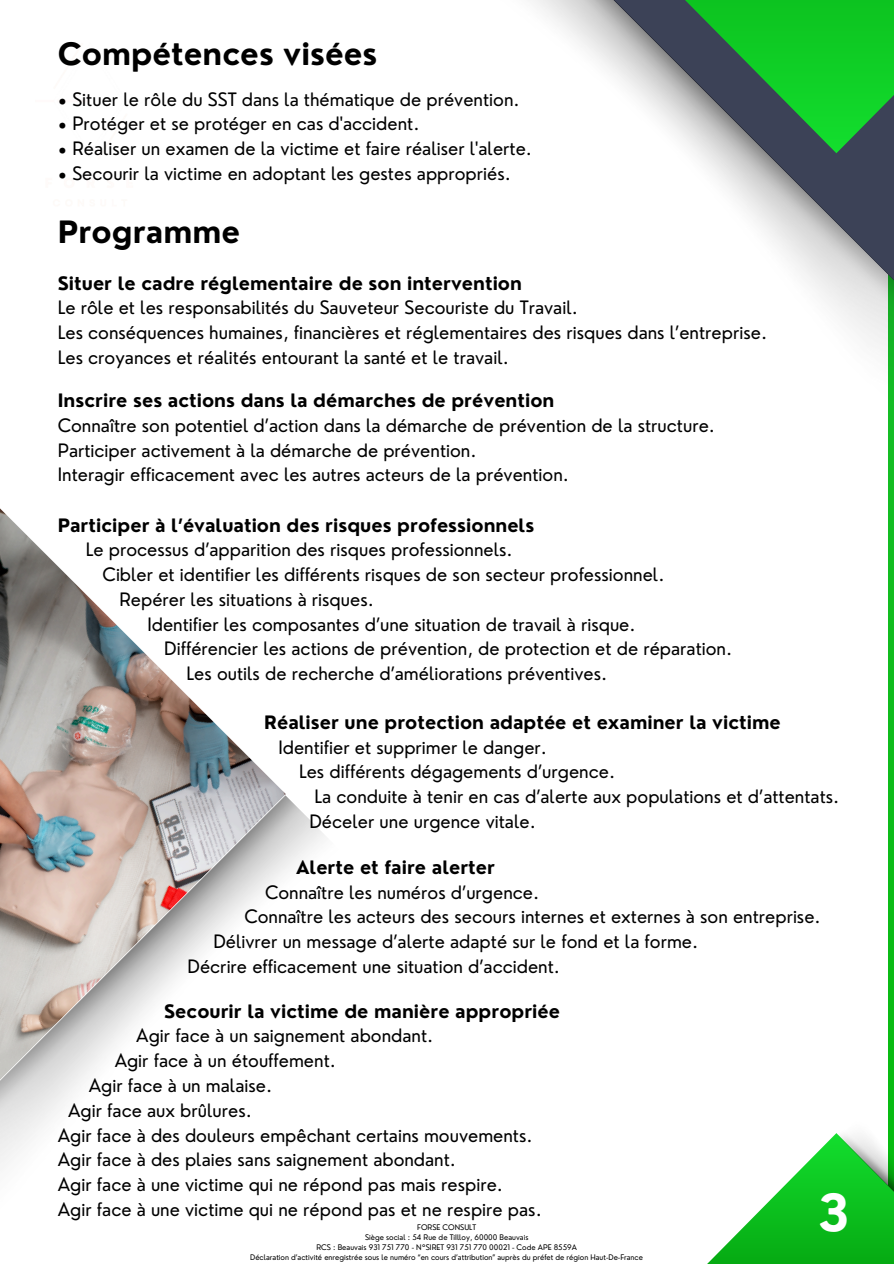
<style>
.page{position:relative;width:894px;height:1264px;background:#fff}
.page>*{position:absolute;margin:0;border:0;box-sizing:border-box;transform-origin:0 0}
.t1{font:700 49.5px "Nourd";color:#fff}
.t2{font:700 30px "Nourd";color:#000}
.t3{font:18px/24.8px "Nourd";color:#000}
.t4{font:700 18px "Nourd";color:#000}
.t5{font:7.5px "Nourd";color:#000}
.s1{font-weight:700}
</style>
<div class="page">
<div style="left:887px;top:0;width:6px;height:1263px;background:#0fbc1b"></div>
<svg style="left:708px;top:1133px;width:128px;height:130px"></svg>
<img style="left:836px;top:1109px;width:57px;height:154px">
<img style="left:533px;top:0;width:360px;height:436px">
<img style="left:0;top:508px;width:286px;height:287px">
<img style="left:0;top:795px;width:325px;height:369px">
<h2 class="t2" style="left:58px;top:35px;width:321px">Compétences visées</h2>
<h2 class="t3" style="left:58px;top:86px;width:463px">• Situer le rôle du SST dans la thématique de prévention.</h2>
<h2 class="t3" style="left:58px;top:111px;width:363px">• Protéger et se protéger en cas d'accident.</h2>
<h2 class="t3" style="left:58px;top:136px;width:475px">• Réaliser un examen de la victime et faire réaliser l'alerte.</h2>
<h2 class="t3" style="left:58px;top:161px;width:454px">• Secourir la victime en adoptant les gestes appropriés.</h2>
<h2 class="t2" style="left:58px;top:213px;width:184px">Programme</h2>
<p class="t3" style="left:58px;top:270px;width:710px"><span class="s1">Situer le cadre réglementaire de son intervention<br></span>Le rôle et les responsabilités du Sauveteur Secouriste du Travail.<br>Les conséquences humaines, financières et réglementaires des risques dans l’entreprise.<br>Les croyances et réalités entourant la santé et le travail.</p>
<h2 class="t3" style="left:58px;top:388px;width:658px"><span class="s1">Inscrire ses actions dans la démarches de prévention<br></span>Connaître son potentiel d’action dans la démarche de prévention de la structure.<br>Participer activement à la démarche de prévention.<br>Interagir efficacement avec les autres acteurs de la prévention.</h2>
<h2 class="t4" style="left:58px;top:513px;width:478px">Participer à l’évaluation des risques professionnels</h2>
<h2 class="t3" style="left:86px;top:537px;width:428px">Le processus d’apparition des risques professionnels.</h2>
<h2 class="t3" style="left:103px;top:562px;width:563px">Cibler et identifier les différents risques de son secteur professionnel.</h2>
<h2 class="t3" style="left:119px;top:586px;width:256px">Repérer les situations à risques.</h2>
<h2 class="t3" style="left:147px;top:611px;width:489px">Identifier les composantes d’une situation de travail à risque.</h2>
<h2 class="t3" style="left:164px;top:636px;width:569px">Différencier les actions de prévention, de protection et de réparation.</h2>
<h2 class="t3" style="left:186px;top:661px;width:422px">Les outils de recherche d’améliorations préventives.</h2>
<h2 class="t4" style="left:264px;top:710px;width:518px">Réaliser une protection adaptée et examiner la victime</h2>
<h2 class="t3" style="left:278px;top:734px;width:270px">Identifier et supprimer le danger.</h2>
<h2 class="t3" style="left:299px;top:759px;width:317px">Les différents dégagements d’urgence.</h2>
<h2 class="t3" style="left:314px;top:784px;width:526px">La conduite à tenir en cas d’alerte aux populations et d’attentats.</h2>
<h2 class="t3" style="left:309px;top:808px;width:228px">Déceler une urgence vitale.</h2>
<h1 class="t4" style="left:296px;top:855px;width:200px">Alerte et faire alerter</h1>
<h1 class="t3" style="left:265px;top:879px;width:275px">Connaître les numéros d’urgence.</h1>
<h1 class="t3" style="left:244px;top:904px;width:577px">Connaître les acteurs des secours internes et externes à son entreprise.</h1>
<h1 class="t3" style="left:213px;top:928px;width:486px">Délivrer un message d’alerte adapté sur le fond et la forme.</h1>
<h1 class="t3" style="left:187px;top:953px;width:374px">Décrire efficacement une situation d’accident.</h1>
<p class="t4" style="left:164px;top:999px;width:397px">Secourir la victime de manière appropriée</p>
<p class="t3" style="left:136px;top:1023px;width:298px">Agir face à un saignement abondant.</p>
<p class="t3" style="left:115px;top:1048px;width:223px">Agir face à un étouffement.</p>
<p class="t3" style="left:89px;top:1072px;width:185px">Agir face à un malaise.</p>
<p class="t3" style="left:68px;top:1097px;width:185px">Agir face aux brûlures.</p>
<p class="t3" style="left:58px;top:1122px;width:476px">Agir face à des douleurs empêchant certains mouvements.</p>
<p class="t3" style="left:58px;top:1147px;width:399px">Agir face à des plaies sans saignement abondant.</p>
<p class="t3" style="left:58px;top:1171px;width:446px">Agir face à une victime qui ne répond pas mais respire.</p>
<p class="t3" style="left:58px;top:1196px;width:485px">Agir face à une victime qui ne répond pas et ne respire pas.</p>
<p class="t5" style="left:365px;top:1232px;width:165px">Siège social : 54 Rue de TiIlloy, 60000 Beauvais</p>
<p class="t5" style="left:417px;top:1222px;width:60px">FORSE CONSULT</p>
<p class="t5" style="left:316px;top:1242px;width:262px">RCS : Beauvais 931 751 770 - N°SIRET 931 751 770 00021 - Code APE 8559A</p>
<p class="t5" style="left:250px;top:1252px;width:394px">Déclaration d’activité enregistrée sous le numéro “en cours d’attribution” auprès du préfet de région Haut-De-France</p>
<p class="t1" style="left:817px;top:1181px;width:34px">3</p>
</div>
